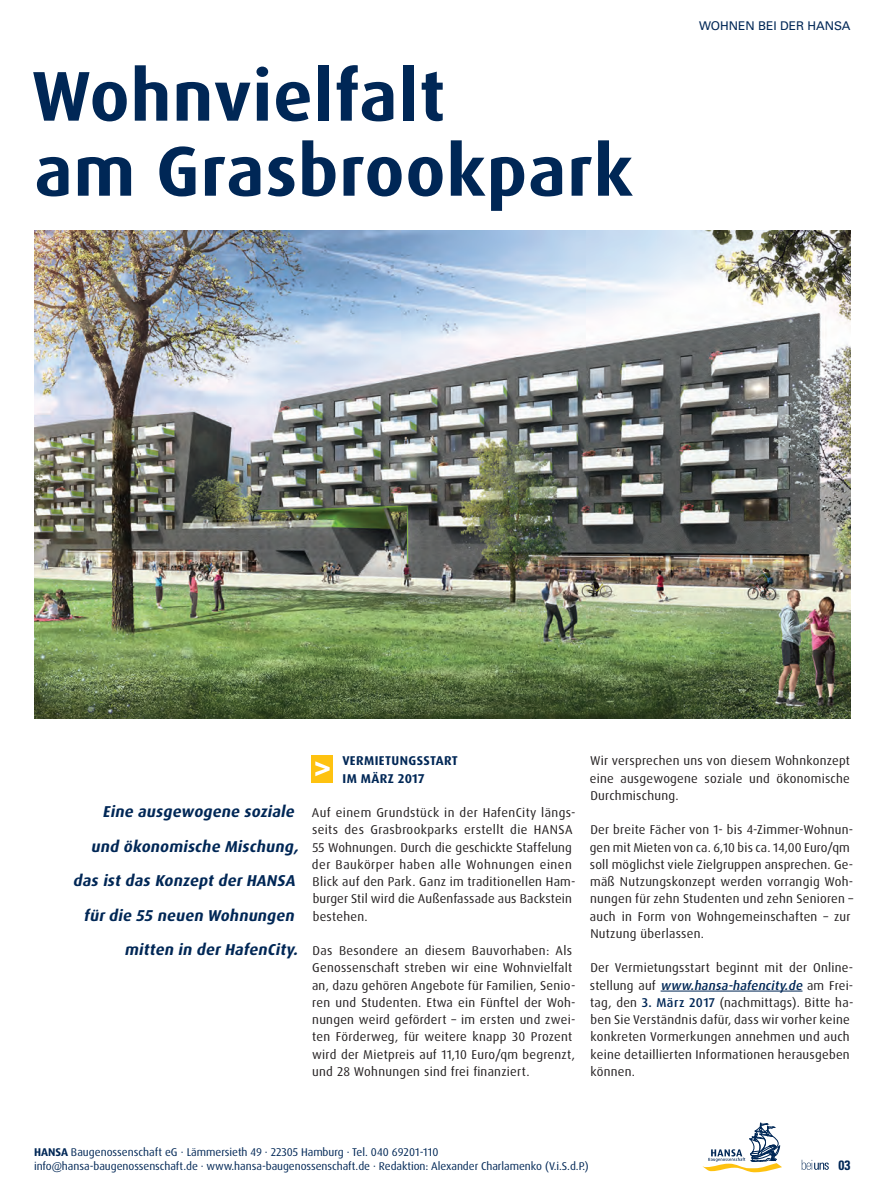
<style>
.page{position:relative;width:893px;height:1191px;background:#fff}
.page>*{position:absolute;margin:0;border:0;box-sizing:border-box;transform-origin:0 0}
.t1{font:700 70.5px/75px "Dax Pro";letter-spacing:.015em;color:#002756}
.t2{font:italic 700 15.75px/34.5px "Dax Pro";color:#002756;text-align:right}
.t3{font:700 condensed 13.5px "Univers LT Std";color:#002756}
.t4{font:12.75px/17.2px "Dax Pro";letter-spacing:.02em;color:#231f20}
.t5{font:700 12.75px/17.2px "Dax Pro";letter-spacing:.03em;color:#002756}
.t6{font:12px "Univers LT Std";color:#002756}
.t7{font:11.25px/13.5px "Dax Pro";letter-spacing:-.005em;color:#002756}
.s1{font-weight:500;font-style:italic;color:#002756}
.s2{font-weight:500;color:#002756}
.s3{font-weight:700}
</style>
<div class="page">
<svg style="left:802px;top:1159px;width:27px;height:10px"></svg>
<svg style="left:702px;top:1123px;width:80px;height:49px"></svg>
<hr style="left:661px;top:990px;width:141px;height:1px;background:#002756">
<div style="left:312px;top:755px;width:21px;height:27px;background:#fec210"></div>
<svg style="left:315px;top:761px;width:15px;height:15px"></svg>
<img style="left:34px;top:230px;width:816px;height:488px">
<h1 class="t1" style="left:32px;top:59px;width:603px">Wohnvielfalt<br>am Grasbrookpark</h1>
<p class="t6" style="left:699px;top:19px;width:153px">WOHNEN BEI DER HANSA</p>
<p class="t2" style="left:73px;top:794px;width:231px">Eine ausgewogene soziale und ökonomische Mischung, das ist das Konzept derHANSA fürdie 55 neuen Wohnungen mitten in derHafenCity.</p>
<p class="t5" style="left:342px;top:752px;width:117px">VERMIETUNGSSTART<br>IM MÄRZ 2017</p>
<p class="t4" style="left:312px;top:804px;width:265px">Auf einem Grundstück in der HafenCity längs&shy;seits des Grasbrookparks erstellt die HANSA 55 Wohnungen. Durch die geschickte Staffelung der Baukörper haben alle Wohnungen einen Blick auf den Park. Ganz im traditionellen Ham&shy;burger Stil wird die Außenfassade aus Backstein bestehen.</p>
<p class="t4" style="left:312px;top:942px;width:265px">Das Besondere an diesem Bauvorhaben: Als Genossenschaft streben wir eine Wohnvielfalt an, dazu gehören Angebote für Familien, Senio - ren und Studenten. Etwa ein Fünftel der Woh&shy;nungen weird gefördert – im ersten und zwei&shy;ten Förderweg, für weitere knapp 30 Prozent wird der Mietpreis auf 11,10 Euro/qm begrenzt, und 28 Wohnungen sind frei finanziert.</p>
<p class="t4" style="left:590px;top:752px;width:262px;text-align:justify">Wir versprechen uns von diesem Wohnkonzept eine ausgewogene soziale und ökonomische Durchmischung.</p>
<p class="t4" style="left:590px;top:821px;width:265px">Der breite Fächer von 1- bis 4-Zimmer-Wohnun&shy;gen mit Mieten von ca. 6,10 bis ca. 14,00 Euro/qm soll möglichst viele Zielgruppen ansprechen. Ge&shy;mäß Nutzungskonzept werden vorrangig Woh&shy;nungen für zehn Studenten und zehn Senioren – auch in Form von Wohngemeinschaften – zur Nutzung überlassen.</p>
<p class="t4" style="left:590px;top:959px;width:265px">Der Vermietungsstart beginnt mit der Online&shy;s te l l u n g a u f <span class="s1">www.hansa-hafencity.de</span> a m F re i - tag, den <span class="s2">3. März 2017</span> (nachmittags). Bitte ha&shy;ben Sie Verständnis dafür, dass wir vorher keine konkreten Vormerkungen annehmen und auch keine detaillierten Informationen herausgeben können.</p>
<p class="t7" style="left:34px;top:1145px;width:556px"><span class="s3">HANSA</span> Baugenossenschaft eG · Lämmersieth 49 · 22305 Hamburg · Tel. 040 69201-110 info@hansa-baugenossenschaft.de · www.hansa-baugenossenschaft.de · Redaktion: Alexander Charlamenko (V.i.S.d.P.)</p>
<p class="t3" style="left:838px;top:1156px;width:13px">03</p>
</div>
